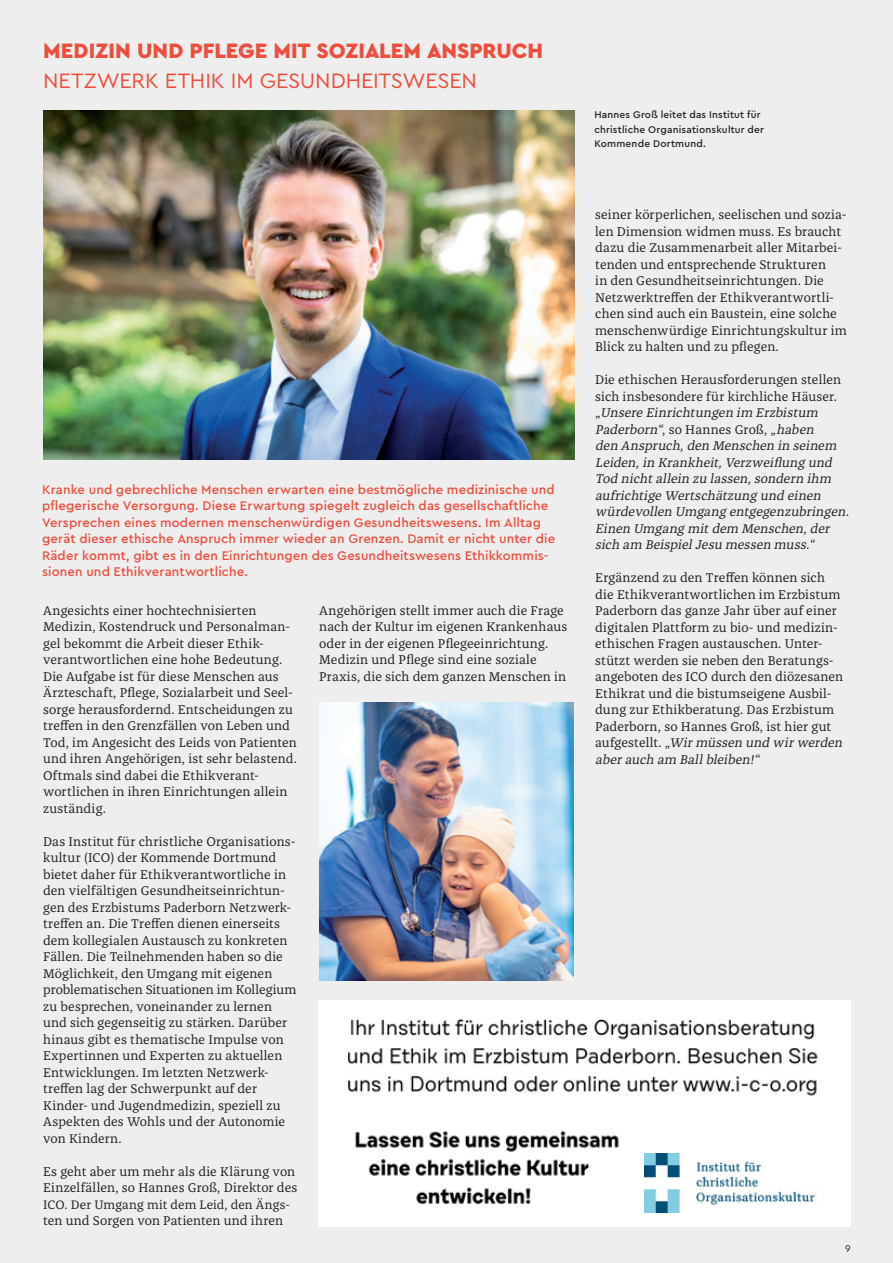
<style>
.page{position:relative;width:893px;height:1263px;background:#eeeeef}
.page>*{position:absolute;margin:0;border:0;box-sizing:border-box;transform-origin:0 0}
.t1{font:900 21.9px "Cera PRO";color:#ef4d3d}
.t2{font:21.9px "Cera PRO";color:#ef4d3d}
.t3{font:13.05px/16.5px "Franziska Pro";letter-spacing:.01em;color:#231f20}
.t4{font:500 13.05px/16.5px "Cera PRO";letter-spacing:.01em;color:#ef4d3d}
.t5{font:italic 13.05px/16.5px "Franziska Pro";color:#231f20}
.t6{font:12.75px "Franziska Pro";letter-spacing:.005em;color:#231f20}
.t7{font:500 10.2px/14.5px "Cera PRO";letter-spacing:.02em;color:#231f20}
.t8{font:10.2px "Cera PRO";color:#231f20}
.s1{font-style:normal}
.s2{font-style:italic}
</style>
<div class="page">
<img style="left:43px;top:110px;width:531px;height:349px">
<div style="left:318px;top:1000px;width:533px;height:227px;background:#fff"></div>
<img style="left:347px;top:1018px;width:471px;height:195px">
<img style="left:319px;top:702px;width:255px;height:278px">
<img style="left:645px;top:1153px;width:173px;height:59px">
<h1 class="t1" style="left:43px;top:36px;width:502px">MEDIZIN UND PFLEGE MIT SOZIALEM ANSPRUCH</h1>
<h1 class="t2" style="left:43px;top:66px;width:31px">NETZWERK</h1>
<h1 class="t2" style="left:165px;top:66px;width:26px">ETHIK</h1>
<h1 class="t2" style="left:231px;top:66px;width:60px">IM GESUNDHEITSWESEN</h1>
<p class="t4" style="left:42px;top:480px;width:515px">Kranke und gebrechliche Menschen erwarten eine bestmögliche medizinische und pflegerische Versorgung. Diese Erwartung spiegelt zugleich das gesellschaftliche Versprechen eines modernen menschenwürdigen Gesundheitswesens. Im Alltag gerät dieser ethische Anspruch immer wieder an Grenzen. Damit er nicht unter die Räder kommt, gibt es in den Einrichtungen des Gesundheitswesens Ethikkommis&shy;sionen und Ethikverantwortliche.</p>
<p class="t3" style="left:43px;top:602px;width:255px">Angesichts einer hochtechnisierten Medizin, Kostendruck und Personalman&shy;gel bekommt die Arbeit dieser Ethik&shy;verantwortlichen eine hohe Bedeutung.<br>Die Aufgabe ist für diese Menschen aus Ärzteschaft, Pflege, Sozialarbeit und Seel&shy;sorge herausfordernd. Entscheidungen zu treffen in den Grenzfällen von Leben und Tod, im Angesicht des Leids von Patienten und ihren Angehörigen, ist sehr belastend.<br>Oftmals sind dabei die Ethikverant&shy;wortlichen in ihren Einrichtungen allein zuständig.</p>
<p class="t3" style="left:43px;top:833px;width:255px">Das Institut für christliche Organisations&shy;kultur (ICO) der Kommende Dortmund bietet daher für Ethikverantwortliche in den vielfältigen Gesundheitseinrichtun&shy;gen des Erzbistums Paderborn Netzwerk&shy;treffen an. Die Treffen dienen einerseits dem kollegialen Austausch zu konkreten Fällen. Die Teilnehmenden haben so die Möglichkeit, den Umgang mit eigenen problematischen Situationen im Kollegium zu besprechen, voneinander zu lernen und sich gegenseitig zu stärken. Darüber hinaus gibt es thematische Impulse von Expertinnen und Experten zu aktuellen Entwicklungen. Im letzten Netzwerk&shy;treffen lag der Schwerpunkt auf der Kinder- und Jugendmedizin, speziell zu Aspekten des Wohls und der Autonomie von Kindern.</p>
<p class="t3" style="left:43px;top:1163px;width:256px">Es geht aber um mehr als die Klärung von<br>Einzelfällen, so Hannes Groß, Direktor des</p>
<p class="t6" style="left:43px;top:1197px;width:248px">ICO. Der Umgang mit dem Leid, den Ängs-</p>
<p class="t3" style="left:43px;top:1213px;width:241px">ten und Sorgen von Patienten und ihren</p>
<p class="t3" style="left:319px;top:602px;width:250px">Angehörigen stellt immer auch die Frage nach der Kultur im eigenen Krankenhaus oder in der eigenen Pflegeeinrichtung.<br>Medizin und Pflege sind eine soziale Praxis, die sich dem ganzen Menschen in</p>
<p class="t7" style="left:594px;top:107px;width:171px">Hannes Groß leitet das Institut für christliche Organisationskultur der<br>Kommende Dortmund.</p>
<p class="t3" style="left:595px;top:207px;width:253px">seiner körperlichen, seelischen und sozia&shy;len Dimension widmen muss. Es braucht dazu die Zusammenarbeit aller Mitarbei&shy;tenden und entsprechende Strukturen<br>in den Gesundheitseinrichtungen. Die Netzwerktreffen der Ethikverantwortli&shy;chen sind auch ein Baustein, eine solche menschenwürdige Einrichtungskultur im Blick zu halten und zu pflegen.</p>
<p class="t3" style="left:595px;top:372px;width:247px">Die ethischen Herausforderungen stellen sich insbesondere für kirchliche Häuser.</p>
<p class="t5" style="left:595px;top:405px;width:258px">„Unsere Einrichtungen im Erzbistum Paderborn“<span class="s1">, s o H a n n e s G r o ß ,</span> „haben<br>den Anspruch,den Menschen in seinem Leiden,in Krankheit,Verzweiflung und Tod nichtallein zu lassen,sondern ihm aufrichtige Wertschätzung und einen würdevollen Umgang entgegenzubringen.<br>Einen Umgang mitdem Menschen,der sich am BeispielJesu messen muss.“</p>
<p class="t3" style="left:595px;top:570px;width:251px">Ergänzend zu den Treffen können sich die Ethikverantwortlichen im Erzbistum Paderborn das ganze Jahr über auf einer digitalen Plattform zu bio- und medizin&shy;ethischen Fragen austauschen. Unter&shy;stützt werden sie neben den Beratungs&shy;angeboten des ICO durch den diözesanen Ethikrat und die bistumseigene Ausbil&shy;dung zur Ethikberatung. Das Erzbistum Paderborn, so Hannes Groß, ist hier gut<br>a u fg e s t e l l t . <span class="s2">„Wirmüssen und wirwerden aberauch am Ballbleiben!“</span></p>
<p class="t8" style="left:845px;top:1242px;width:7px">9</p>
</div>
